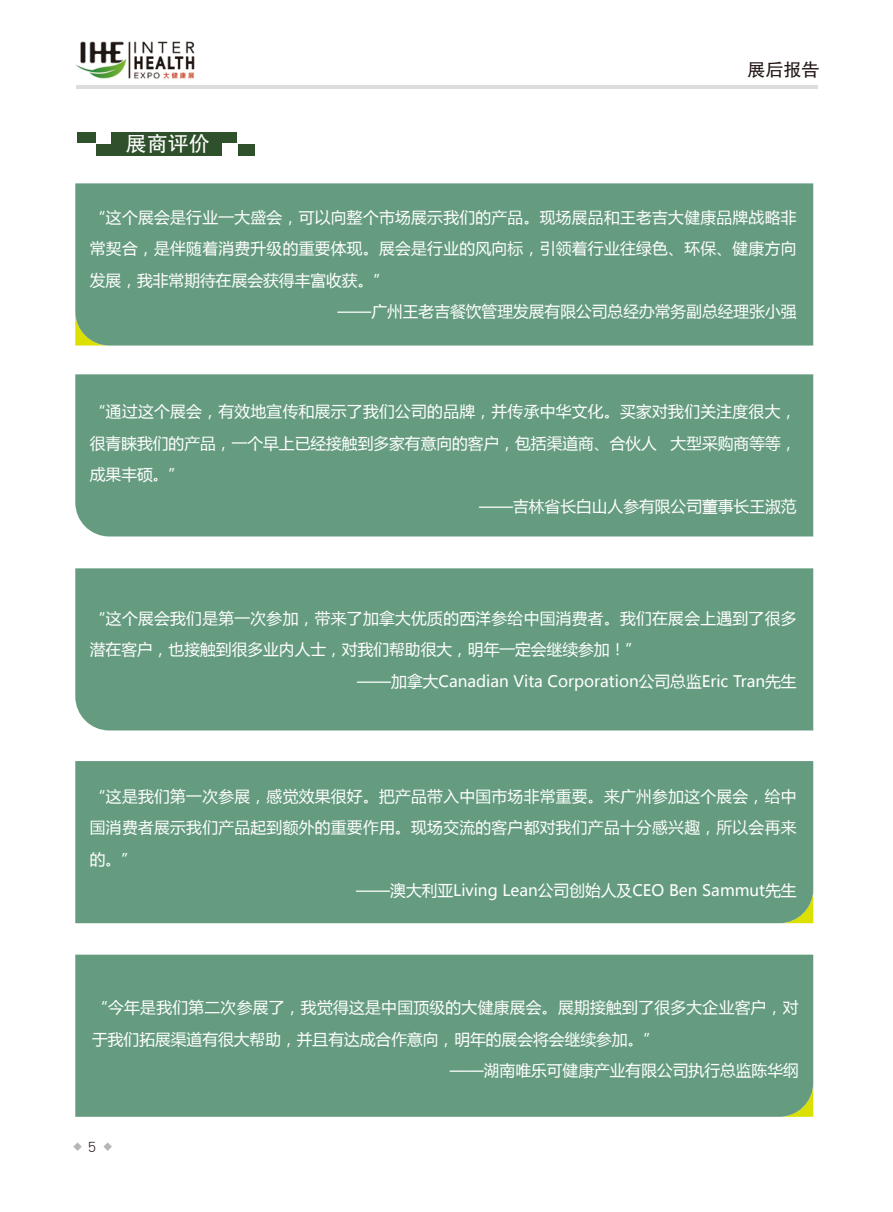
<style>
.page{position:relative;width:893px;height:1212px;background:#fff}
.page>*{position:absolute;margin:0;border:0;box-sizing:border-box;transform-origin:0 0}
.t1{font:21px "FZHTJW GB1 0";color:#fff}
.t2{font:18px "FZHTJW GB1 0";color:#221815}
.t3{font:15.75px "Microsoft Ya Hei";letter-spacing:.02em;color:#fff}
.t4{font:15.75px "Microsoft Ya Hei";color:#fff}
.t5{font:15.75px "DFP Yuan W3";color:#221815}
</style>
<div class="page">
<div style="left:75px;top:183px;width:738px;height:162px;background:#659c7f"></div>
<div style="left:75px;top:374px;width:738px;height:162px;background:#659c7f"></div>
<div style="left:75px;top:568px;width:738px;height:162px;background:#659c7f"></div>
<svg style="left:73px;top:1142px;width:9px;height:9px"></svg>
<svg style="left:103px;top:1142px;width:9px;height:9px"></svg>
<img style="left:76px;top:41px;width:119px;height:38px">
<hr style="left:76px;top:86px;width:741px;height:3px;background:#dcdddd">
<div style="left:77px;top:132px;width:177px;height:23px;background:#2e502b"></div>
<div style="left:76px;top:144px;width:20px;height:20px;background:#fff"></div>
<div style="left:96px;top:124px;width:15px;height:20px;background:#fff"></div>
<div style="left:237px;top:124px;width:19px;height:20px;background:#fff"></div>
<div style="left:222px;top:144px;width:15px;height:20px;background:#fff"></div>
<div style="left:75px;top:761px;width:738px;height:162px;background:#659c7f"></div>
<div style="left:75px;top:954px;width:738px;height:163px;background:#659c7f"></div>
<h1 class="t1" style="left:126px;top:132px;width:86px">展商评价</h1>
<p class="t2" style="left:747px;top:60px;width:73px">展后报告</p>
<p class="t3" style="left:90px;top:206px;width:708px">“这个展会是行业一大盛会，可以向整个市场展示我们的产品。现场展品和王老吉大健康品牌战略非</p>
<p class="t3" style="left:90px;top:238px;width:708px">常契合，是伴随着消费升级的重要体现。展会是行业的风向标，引领着行业往绿色、环保、健康方向</p>
<p class="t4" style="left:90px;top:269px;width:301px">发展，我非常期待在展会获得丰富收获。”</p>
<p class="t4" style="left:337px;top:301px;width:461px">——广州王老吉餐饮管理发展有限公司总经办常务副总经理张小强</p>
<p class="t3" style="left:90px;top:401px;width:708px">“通过这个展会，有效地宣传和展示了我们公司的品牌，并传承中华文化。买家对我们关注度很大，</p>
<p class="t4" style="left:90px;top:432px;width:708px">很青睐我们的产品，一个早上已经接触到多家有意向的客户，包括渠道商、合伙人 大型采购商等等，</p>
<p class="t3" style="left:90px;top:464px;width:96px">成果丰硕。”</p>
<p class="t4" style="left:479px;top:495px;width:319px">——吉林省长白山人参有限公司董事长王淑范</p>
<p class="t3" style="left:90px;top:607px;width:708px">“这个展会我们是第一次参加，带来了加拿大优质的西洋参给中国消费者。我们在展会上遇到了很多</p>
<p class="t4" style="left:90px;top:639px;width:553px">潜在客户，也接触到很多业内人士，对我们帮助很大，明年一定会继续参加！”</p>
<p class="t4" style="left:357px;top:670px;width:441px">——加拿大Canadian Vita Corporation公司总监Eric Tran先生</p>
<p class="t3" style="left:90px;top:785px;width:708px">“这是我们第一次参展，感觉效果很好。把产品带入中国市场非常重要。来广州参加这个展会，给中</p>
<p class="t3" style="left:90px;top:817px;width:708px">国消费者展示我们产品起到额外的重要作用。现场交流的客户都对我们产品十分感兴趣，所以会再来</p>
<p class="t3" style="left:90px;top:848px;width:49px">的。”</p>
<p class="t4" style="left:356px;top:880px;width:442px">——澳大利亚Living Lean公司创始人及CEO Ben Sammut先生</p>
<p class="t3" style="left:92px;top:997px;width:708px">“今年是我们第二次参展了，我觉得这是中国顶级的大健康展会。展期接触到了很多大企业客户，对</p>
<p class="t4" style="left:92px;top:1028px;width:569px">于我们拓展渠道有很大帮助，并且有达成合作意向，明年的展会将会继续参加。”</p>
<p class="t4" style="left:450px;top:1060px;width:351px">——湖南唯乐可健康产业有限公司执行总监陈华纲</p>
<p class="t5" style="left:88px;top:1138px;width:10px">5</p>
</div>
